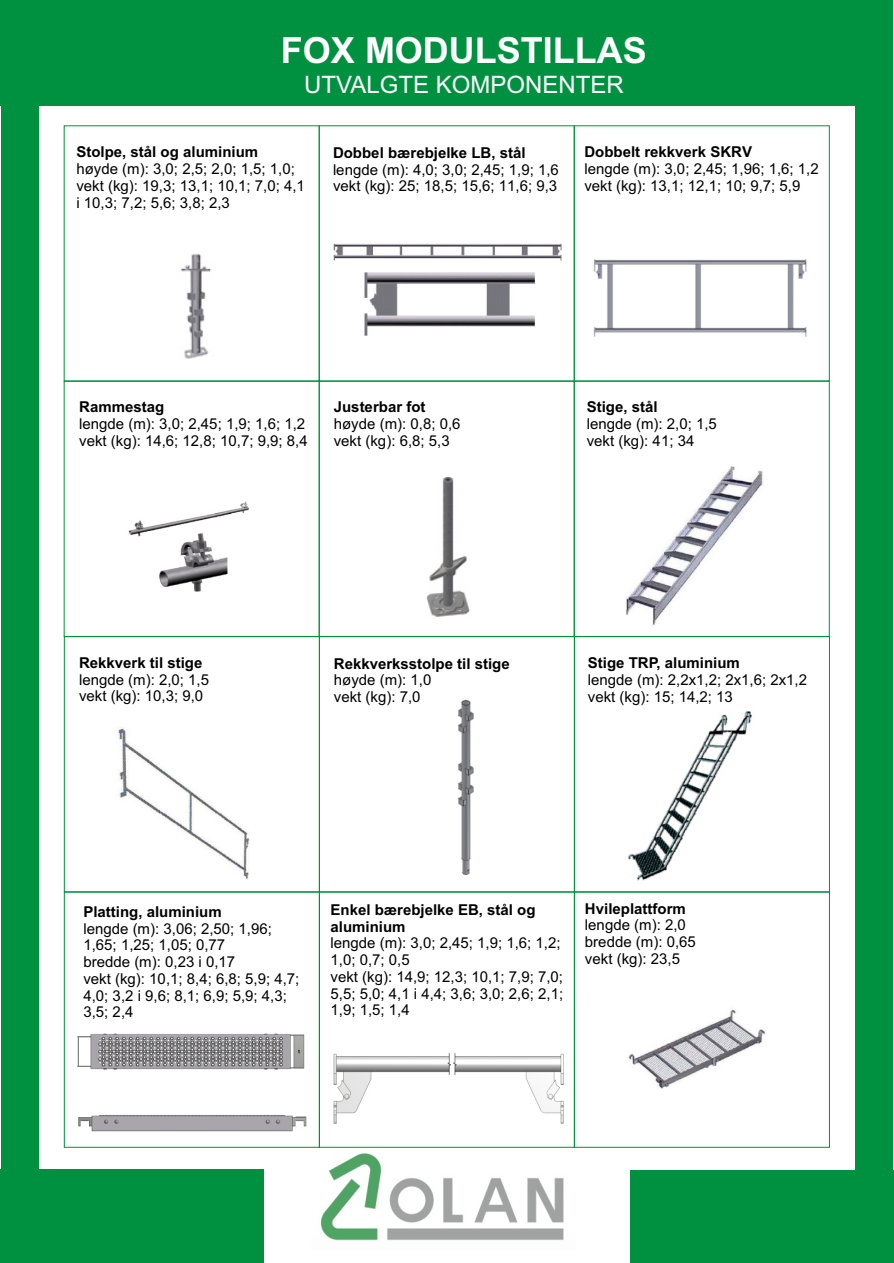
<style>
.page{position:relative;width:894px;height:1263px;background:#fff}
.page>*{position:absolute;margin:0;border:0;box-sizing:border-box;transform-origin:0 0}
.t1{font:700 36px "Arial";color:#fff}
.t2{font:24px "Arial";color:#fff}
.t3{font:15px/16.8px "Arial";color:#000}
.t4{font:700 15px/16.8px "Arial";color:#000}
</style>
<div class="page">
<img style="left:458px;top:699px;width:16px;height:176px">
<div style="left:64px;top:381px;width:255px;height:256px;border:1px solid #009140"></div>
<div style="left:319px;top:381px;width:255px;height:256px;border:1px solid #009140"></div>
<div style="left:574px;top:381px;width:255px;height:256px;border:1px solid #009140"></div>
<div style="left:0;top:0;width:893px;height:106px;background:#009140"></div>
<img style="left:312px;top:1147px;width:263px;height:94px">
<div style="left:630px;top:1170px;width:264px;height:93px;background:#009140"></div>
<div style="left:0;top:1169px;width:264px;height:94px;background:#009140"></div>
<div style="left:856px;top:101px;width:37px;height:1075px;background:#009140"></div>
<div style="left:1px;top:103px;width:37px;height:1074px;background:#009140"></div>
<img style="left:180px;top:253px;width:31px;height:106px">
<img style="left:426px;top:477px;width:44px;height:140px">
<div style="left:64px;top:637px;width:256px;height:255px;border:1px solid #009140"></div>
<div style="left:319px;top:637px;width:256px;height:255px;border:1px solid #009140"></div>
<div style="left:574px;top:637px;width:256px;height:255px;border:1px solid #009140"></div>
<div style="left:319px;top:892px;width:256px;height:255px;border:1px solid #009140"></div>
<div style="left:574px;top:892px;width:256px;height:255px;border:1px solid #009140"></div>
<img style="left:593px;top:259px;width:214px;height:78px">
<img style="left:333px;top:243px;width:229px;height:93px">
<img style="left:128px;top:502px;width:122px;height:90px">
<img style="left:626px;top:466px;width:137px;height:159px">
<img style="left:118px;top:727px;width:131px;height:152px">
<img style="left:628px;top:711px;width:124px;height:170px">
<img style="left:78px;top:1115px;width:229px;height:17px">
<img style="left:77px;top:1033px;width:228px;height:37px">
<img style="left:333px;top:1053px;width:231px;height:71px">
<img style="left:629px;top:1009px;width:137px;height:79px">
<h1 class="t1" style="left:281px;top:37px;width:368px">FOX MODULSTILLAS</h1>
<h2 class="t2" style="left:304px;top:75px;width:321px">UTVALGTE KOMPONENTER</h2>
<p class="t4" style="left:76px;top:145px;width:183px">Stolpe, stål og aluminium</p>
<p class="t3" style="left:76px;top:162px;width:230px">høyde (m): 3,0; 2,5; 2,0; 1,5; 1,0; vekt (kg): 19,3; 13,1; 10,1; 7,0; 4,1 i 10,3; 7,2; 5,6; 3,8; 2,3</p>
<p class="t4" style="left:333px;top:145px;width:194px">Dobbel bærebjelke LB, stål</p>
<p class="t3" style="left:333px;top:162px;width:227px">lengde (m): 4,0; 3,0; 2,45; 1,9; 1,6 vekt (kg): 25; 18,5; 15,6; 11,6; 9,3</p>
<p class="t4" style="left:584px;top:145px;width:169px">Dobbelt rekkverk SKRV</p>
<p class="t3" style="left:584px;top:162px;width:236px">lengde (m): 3,0; 2,45; 1,96; 1,6; 1,2 vekt (kg): 13,1; 12,1; 10; 9,7; 5,9</p>
<p class="t4" style="left:79px;top:400px;width:87px">Rammestag</p>
<p class="t3" style="left:79px;top:417px;width:230px">lengde (m): 3,0; 2,45; 1,9; 1,6; 1,2 vekt (kg): 14,6; 12,8; 10,7; 9,9; 8,4</p>
<p class="t4" style="left:334px;top:400px;width:93px">Justerbar fot</p>
<p class="t3" style="left:334px;top:417px;width:128px">høyde (m): 0,8; 0,6 vekt (kg): 6,8; 5,3</p>
<p class="t4" style="left:587px;top:400px;width:72px">Stige, stål</p>
<p class="t3" style="left:587px;top:417px;width:132px">lengde (m): 2,0; 1,5 vekt (kg): 41; 34</p>
<p class="t4" style="left:79px;top:656px;width:125px">Rekkverk til stige</p>
<p class="t3" style="left:79px;top:672px;width:132px">lengde (m): 2,0; 1,5 vekt (kg): 10,3; 9,0</p>
<p class="t4" style="left:334px;top:656px;width:177px">Rekkverksstolpe til stige</p>
<p class="t3" style="left:334px;top:673px;width:99px">høyde (m): 1,0 vekt (kg): 7,0</p>
<p class="t4" style="left:588px;top:656px;width:154px">Stige TRP, aluminium</p>
<p class="t3" style="left:588px;top:673px;width:221px">lengde (m): 2,2x1,2; 2x1,6; 2x1,2 vekt (kg): 15; 14,2; 13</p>
<p class="t4" style="left:83px;top:905px;width:140px">Platting, aluminium</p>
<p class="t3" style="left:83px;top:921px;width:217px">lengde (m): 3,06; 2,50; 1,96;<br>1,65; 1,25; 1,05; 0,77<br>bredde (m): 0,23 i 0,17<br>vekt (kg): 10,1; 8,4; 6,8; 5,9; 4,7;<br>4,0; 3,2 i 9,6; 8,1; 6,9; 5,9; 4,3;<br>3,5; 2,4</p>
<p class="t4" style="left:331px;top:903px;width:207px">Enkel bærebjelke EB, stål og aluminium</p>
<p class="t3" style="left:331px;top:936px;width:234px">lengde (m): 3,0; 2,45; 1,9; 1,6; 1,2;<br>1,0; 0,7; 0,5<br>vekt (kg): 14,9; 12,3; 10,1; 7,9; 7,0;<br>5,5; 5,0; 4,1 i 4,4; 3,6; 3,0; 2,6; 2,1;<br>1,9; 1,5; 1,4</p>
<p class="t4" style="left:585px;top:901px;width:102px">Hvileplattform</p>
<p class="t3" style="left:585px;top:918px;width:112px">lengde (m): 2,0 bredde (m): 0,65 vekt (kg): 23,5</p>
</div>
